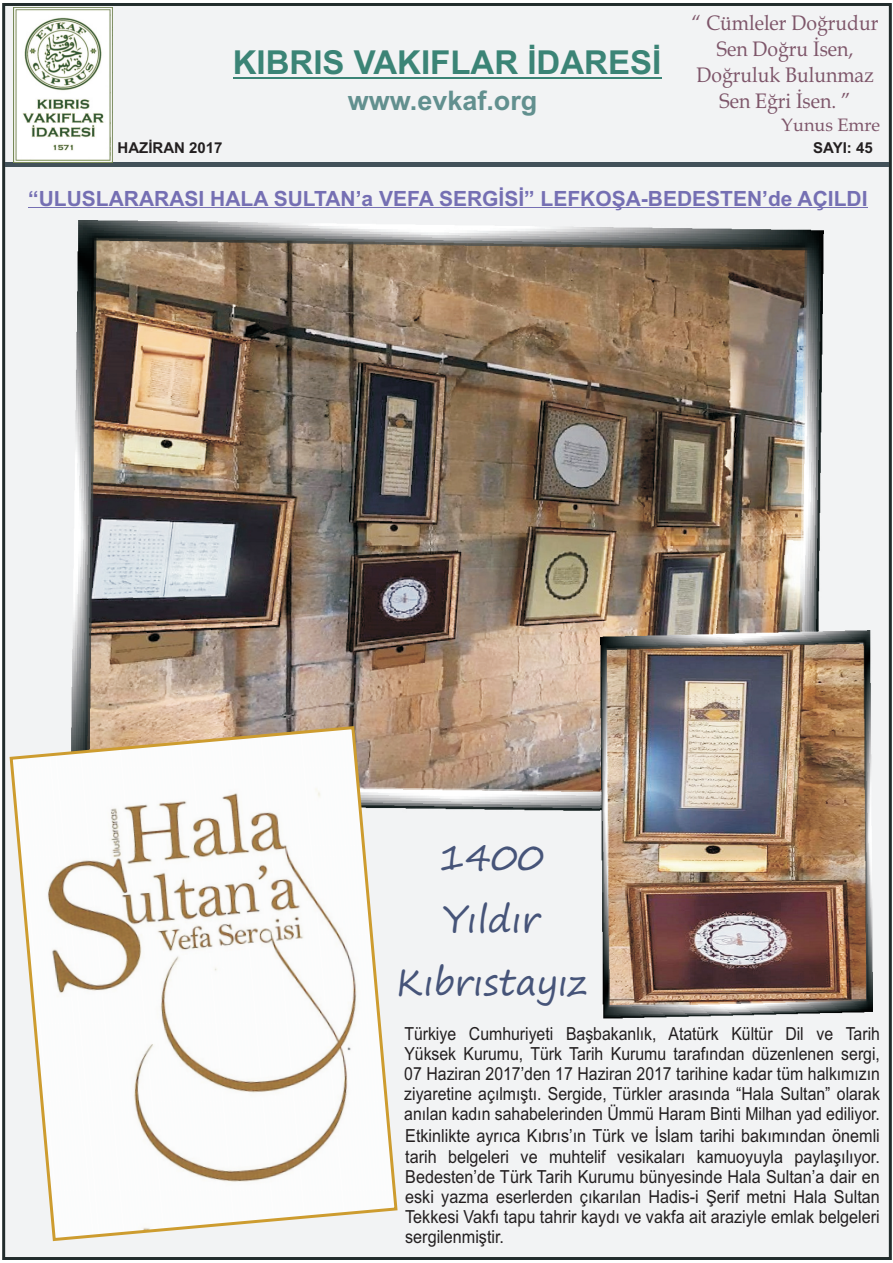
<style>
.page{position:relative;width:893px;height:1263px;background:#fff}
.page>*{position:absolute;margin:0;border:0;box-sizing:border-box;transform-origin:0 0}
.t1{font:36px/62.7px "Segoe Print";color:#465479;text-align:center}
.t2{font:700 33px "Arial";color:#3b8476}
.t3{font:700 27px "Arial";color:#62908f}
.t4{font:700 21px "Arial";color:#756fb3}
.t5{font:21px/26.1px "Book Antiqua";color:#7e566a;text-align:center;scale:.92 1}
.t6{font:18px/20.1px "Arial";color:#231f20;text-align:justify;scale:.9 1}
.t7{font:18px/20.1px "Arial";color:#231f20;text-align:justify;scale:.88 1}
.t8{font:18px "Book Antiqua";color:#7e566a}
.t9{font:700 15px "Arial";color:#231f20}
</style>
<div class="page">
<div style="left:2px;top:3px;width:890px;height:1257px;background:#f2f3f4"></div>
<div style="left:5px;top:162px;width:884px;height:5px;background:#425159"></div>
<img style="left:14px;top:7px;width:98px;height:155px">
<hr style="left:233px;top:77px;width:428px;height:1px;background:#3b8476">
<hr style="left:28px;top:207px;width:840px;height:1px;background:#756fb3">
<img style="left:70px;top:220px;width:754px;height:593px">
<img style="left:600px;top:630px;width:273px;height:388px">
<svg style="left:8px;top:724px;width:391px;height:519px"></svg>
<h2 class="t2" style="left:233px;top:50px;width:430px">KIBRIS VAKIFLAR ÝDARESÝ</h2>
<h3 class="t3" style="left:348px;top:91px;width:191px">www.evkaf.org</h3>
<p class="t5" style="left:692px;top:12px;width:204px">“ Cümleler Doðrudur<br>Sen Doðru Ýsen,<br>Doðruluk Bulunmaz<br>Sen Eðri Ýsen. ”</p>
<p class="t8" style="left:781px;top:118px;width:100px">Yunus Emre</p>
<p class="t9" style="left:117px;top:142px;width:107px">HAZÝRAN 2017</p>
<p class="t9" style="left:813px;top:142px;width:61px">SAYI: 45</p>
<p class="t4" style="left:28px;top:190px;width:841px">“ULUSLARARASI HALA SULTAN’a VEFA SERGÝSÝ” LEFKOÞA-BEDESTEN’de AÇILDI</p>
<h1 class="t1" style="left:397px;top:828px;width:191px">1400<br>Yýldýr<br>Kýbrýstayýz</h1>
<p class="t7" style="left:404px;top:1025px;width:542px">Türkiye Cumhuriyeti Baþbakanlýk, Atatürk Kültür Dil ve Tarih Yüksek Kurumu, Türk Tarih Kurumu tarafýndan düzenlenen sergi, 07 Haziran 2017’den 17 Haziran 2017 tarihine kadar tüm halkýmýzýn ziyaretine açýlmýþtý. Sergide, Türkler arasýnda “Hala Sultan” olarak anýlan kadýn sahabelerinden Ümmü Haram Binti Milhan yad ediliyor.</p>
<p class="t6" style="left:405px;top:1128px;width:529px">Etkinlikte ayrýca Kýbrýs’ýn Türk ve Ýslam tarihi bakýmýndan önemli tarih belgeleri ve muhtelif vesikalarý kamuoyuyla paylaþýlýyor.<br>Bedesten’de Türk Tarih Kurumu bünyesinde Hala Sultan’a dair en eski yazma eserlerden çýkarýlan Hadis-i Þerif metni Hala Sultan Tekkesi Vakfý tapu tahrir kaydý ve vakfa ait araziyle emlak belgeleri sergilenmiþtir.</p>
</div>
